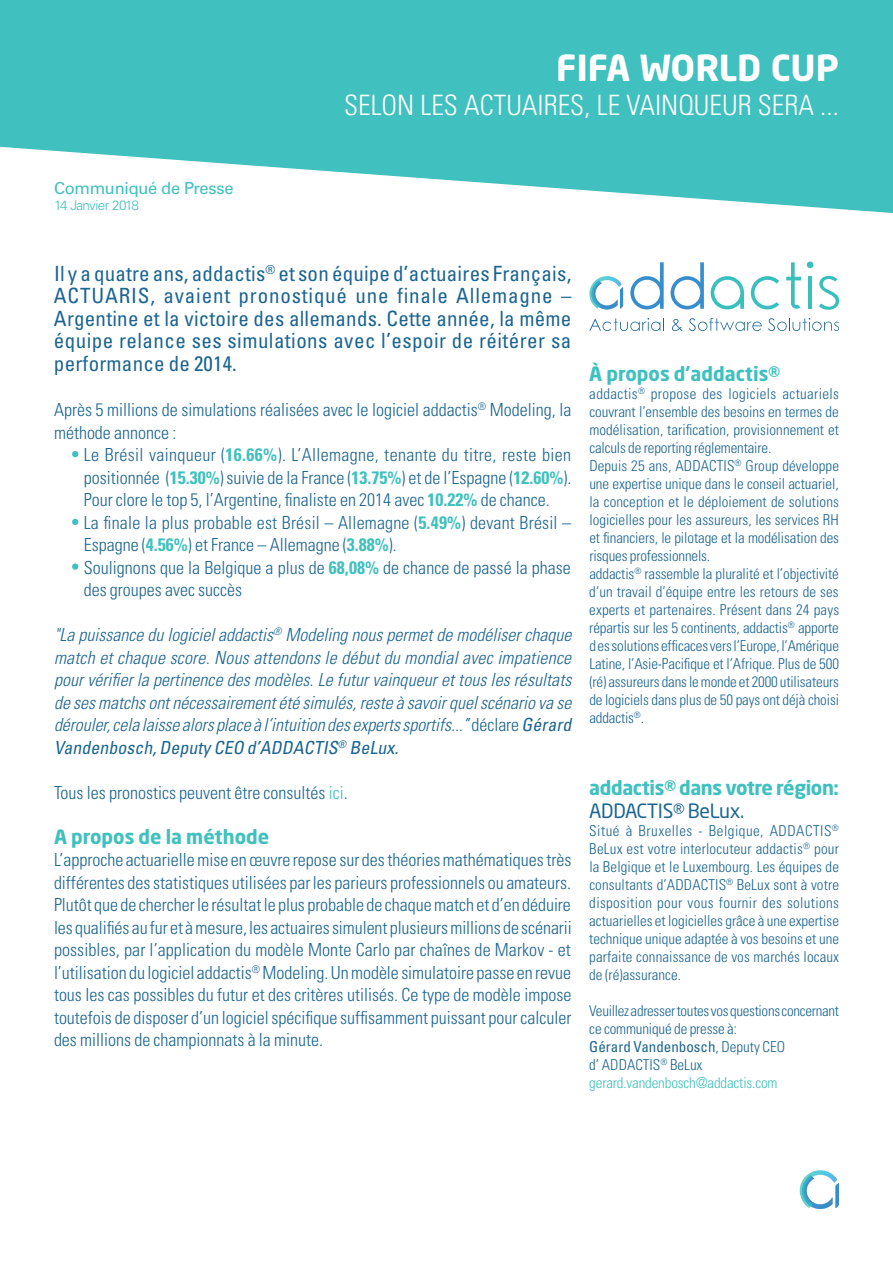
<style>
.page{position:relative;width:893px;height:1263px;background:#fff}
.page>*{position:absolute;margin:0;border:0;box-sizing:border-box;transform-origin:0 0}
.t1{font:700 35.55px "Neo Sans Pro";color:#fff}
.t2{font:300 condensed 28.05px "Univers LT Std";color:#fff}
.t3{font:condensed 21px/22.5px "Univers LT Std";letter-spacing:.02em;color:#1c6591;text-align:justify}
.t4{font:700 19.5px "Neo Sans Pro";letter-spacing:-.005em;color:#40c0be}
.t5{font:19.5px "Neo Sans Pro";letter-spacing:-.02em;color:#1b6691}
.t6{font:300 condensed 18px/22.5px "Univers LT Std";color:#1c6591}
.t7{font:italic 300 condensed 18px/22.5px "Univers LT Std";color:#1c6591}
.t8{font:16.5px "Univers LT Std";letter-spacing:-.02em;color:#40c0be}
.t9{font:300 condensed 15px/18px "Univers LT Std";letter-spacing:-.005em;color:#1c6591}
.t10{font:300 13.5px "Univers LT Std";letter-spacing:-.05em;color:#40c0be}
.s1{font-weight:700;color:#40c0be}
.s2{font-style:normal}
.s3{font-weight:400}
.s4{color:#40c0be}
</style>
<div class="page">
<svg style="left:800px;top:1170px;width:39px;height:39px"></svg>
<svg style="left:0;top:0;width:893px;height:213px;fill:#40c0be"></svg>
<svg style="left:72px;top:451px;width:6px;height:6px"></svg>
<svg style="left:72px;top:519px;width:6px;height:6px"></svg>
<div style="left:72px;top:563px;width:6px;height:7px;background:#40c0be;border-radius:50%"></div>
<svg style="left:819px;top:276px;width:20px;height:34px"></svg>
<svg style="left:751px;top:276px;width:28px;height:33px"></svg>
<svg style="left:711px;top:276px;width:33px;height:33px"></svg>
<hr style="left:808px;top:277px;width:4px;height:32px;background:#38bfbe">
<svg style="left:630px;top:262px;width:34px;height:47px"></svg>
<svg style="left:671px;top:262px;width:33px;height:47px"></svg>
<div style="left:807px;top:261px;width:6px;height:7px;background:#38bfbe;border-radius:50%"></div>
<svg style="left:786px;top:262px;width:15px;height:47px"></svg>
<svg style="left:589px;top:318px;width:75px;height:13px"></svg>
<svg style="left:672px;top:319px;width:11px;height:12px"></svg>
<svg style="left:689px;top:318px;width:73px;height:13px"></svg>
<svg style="left:768px;top:318px;width:71px;height:13px"></svg>
<svg style="left:589px;top:276px;width:34px;height:33px"></svg>
<p class="t8" style="left:54px;top:178px;width:181px">Communiqué de Presse</p>
<p class="t10" style="left:54px;top:197px;width:87px">14 Janvier 2018</p>
<h1 class="t1" style="left:556px;top:45px;width:284px">FIFA WORLD CUP</h1>
<h2 class="t2" style="left:344px;top:88px;width:496px">SELON LES ACTUAIRES, LE VAINQUEUR SERA ...</h2>
<p class="t3" style="left:54px;top:262px;width:519px">Il y a quatre ans, addactis<sup>®</sup> et son équipe d’actuaires Français, ACTUARIS, avaient pronostiqué une finale Allemagne – Argentine et la victoire des allemands. Cette année, la même équipe relance ses simulations avec l’espoir de réitérer sa performance de 2014.</p>
<p class="t6" style="left:54px;top:398px;width:519px">Après 5 millions de simulations réalisées avec le logiciel addactis<sup>®</sup> Modeling, la méthode annonce :</p>
<p class="t6" style="left:84px;top:443px;width:489px">Le Brésil vainqueur (<span class="s1">16.66%</span>). L’Allemagne, tenante du titre, reste bien positionnée (<span class="s1">15.30%</span>) suivie de la France (<span class="s1">13.75%</span>) et de l’Espagne (<span class="s1">12.60%</span>).<br>Pour clore le top 5, l’Argentine, finaliste en 2014 avec <span class="s1">10.22%</span> de chance.<br>La finale la plus probable est Brésil – Allemagne (<span class="s1">5.49%</span>) devant Brésil – Espagne (<span class="s1">4.56%</span>) et France – Allemagne (<span class="s1">3.88%</span>).<br>Soulignons que la Belgique a plus de <span class="s1">68,08%</span> de chance de passé la phase des groupes avec succès</p>
<p class="t7" style="left:54px;top:624px;width:523px">"La puissance du logiciel addactis<sup>®</sup> Modeling nous permet de modéliser chaque match et chaque score. Nous attendons le début du mondial avec impatience pour vérifier la pertinence des modèles. Le futur vainqueur et tous les résultats de ses matchs ont nécessairement été simulés, reste à savoir quel scénario va se dérouler, cela laisse alors place à l’intuition des experts sportifs...’’ <span class="s2">déclare</span><span class="s3">Gérard Vandenbosch,Deputy CEO d’ADDACTIS</span><sup>®</sup> <span class="s3">BeLux.</span></p>
<p class="t6" style="left:54px;top:781px;width:295px">Tous les pronostics peuvent être consultés <span class="s4">ici</span>.</p>
<h3 class="t4" style="left:54px;top:824px;width:217px">A propos de la méthode</h3>
<p class="t6" style="left:54px;top:848px;width:519px;text-align:justify">L’approche actuarielle mise en œuvre repose sur des théories mathématiques très différentes des statistiques utilisées par les parieurs professionnels ou amateurs.<br>Plutôt que de chercher le résultat le plus probable de chaque match et d’en déduire les qualifiés au fur et à mesure, les actuaires simulent plusieurs millions de scénarii possibles, par l’application du modèle Monte Carlo par chaînes de Markov - et l’utilisation du logiciel addactis<sup>®</sup> Modeling. Un modèle simulatoire passe en revue tous les cas possibles du futur et des critères utilisés. Ce type de modèle impose toutefois de disposer d’un logiciel spécifique suffisamment puissant pour calculer des millions de championnats à la minute.</p>
<h3 class="t4" style="left:589px;top:361px;width:192px">À propos d’addactis®</h3>
<p class="t9" style="left:589px;top:385px;width:251px">addactis<sup>®</sup> propose des logiciels actuariels couvrant l’ensemble des besoins en termes de modélisation, tarification, provisionnement et calculs de reporting réglementaire.<br>Depuis 25 ans, ADDACTIS<sup>®</sup> Group développe une expertise unique dans le conseil actuariel, la conception et le déploiement de solutions logicielles pour les assureurs, les services RH et financiers, le pilotage et la modélisation des risques professionnels.<br>addactis<sup>®</sup> rassemble la pluralité et l’objectivité d’un travail d’équipe entre les retours de ses experts et partenaires. Présent dans 24 pays répartis sur les 5 continents, addactis<sup>®</sup> apporte d es solutions efficaces vers l’Europe, l’Amérique Latine, l’Asie-Pacifique et l’Afrique. Plus de 500 (ré) assureurs dans le monde et 2000 utilisateurs de logiciels dans plus de 50 pays ont déjà choisi addactis<sup>®</sup>.</p>
<h3 class="t4" style="left:589px;top:775px;width:251px">addactis® dans votre région:</h3>
<h3 class="t5" style="left:589px;top:798px;width:156px">ADDACTIS® BeLux.</h3>
<p class="t9" style="left:589px;top:821px;width:251px;text-align:justify">Situé à Bruxelles - Belgique, ADDACTIS<sup>® </sup>BeLux est votre interlocuteur addactis<sup>®</sup> pour la Belgique et le Luxembourg. Les équipes de consultants d’ADDACTIS<sup>®</sup> BeLux sont à votre disposition pour vous fournir des solutions actuarielles et logicielles grâce à une expertise technique unique adaptée à vos besoins et une parfaite connaissance de vos marchés locaux de (ré)assurance.</p>
<p class="t9" style="left:589px;top:1001px;width:251px">Veuillez adresser toutes vos questions concernant ce communiqué de presse à:<br><span class="s3">Gérard Vandenbosch</span>, Deputy CEO<br>d’ ADDACTIS<sup>®</sup> BeLux <span class="s4">gerard.vandenbosch@addactis.com</span></p>
</div>
